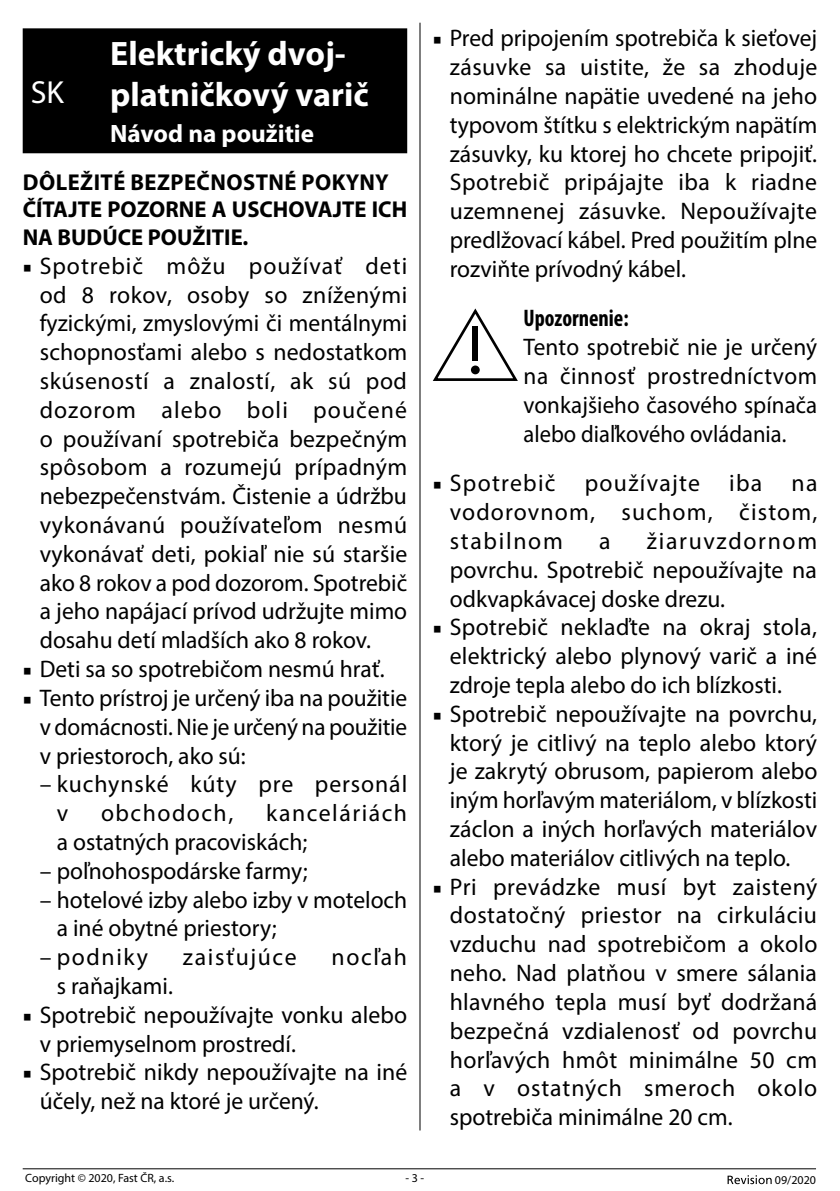
<style>
.page{position:relative;width:840px;height:1191px;background:#fff}
.page>*{position:absolute;margin:0;border:0;box-sizing:border-box;transform-origin:0 0}
.t1{font:700 34px/40.8px "Myriad Pro";color:#fff}
.t2{font:32px "Myriad Pro";color:#fff}
.t3{font:700 25.2px "Myriad Pro";color:#fff}
.t4{font:24px/28.8px "Myriad Pro";color:#000;text-align:justify}
.t5{font:24px/28.8px "Myriad Pro";letter-spacing:.04em;color:#000}
.t6{font:24px "Myriad Pro";letter-spacing:.07em;color:#000}
.t7{font:700 condensed 24px "Myriad Pro";color:#000;scale:.94 1}
.t8{font:24px "Myriad Pro";letter-spacing:.065em;color:#000}
.t9{font:700 23px/27.6px "Myriad Pro";color:#000}
.t10{font:12px "Myriad Pro";color:#000}
.s1{font-family:"Minion Pro";font-size:23px}
</style>
<div class="page">
<hr style="left:23px;top:1168px;width:792px;height:1px;background:#000">
<svg style="left:727px;top:1175px;width:44px;height:9px"></svg>
<div style="left:23px;top:28px;width:384px;height:125px;background:#000"></div>
<svg style="left:432px;top:308px;width:85px;height:73px"></svg>
<div style="left:472px;top:326px;width:6px;height:35px;background:#000"></div>
<div style="left:470px;top:365px;width:9px;height:9px;background:#000;border-radius:50%"></div>
<hr style="left:419px;top:23px;width:1px;height:1107px;background:#000">
<h1 class="t1" style="left:110px;top:32px;width:260px">Elektrický dvoj&shy;platničkový varič</h1>
<p class="t3" style="left:110px;top:117px;width:205px">Návod na použitie</p>
<p class="t9" style="left:23px;top:167px;width:386px">DÔLEŽITÉ BEZPEČNOSTNÉ POKYNY<br>ČÍTAJTE POZORNE A USCHOVAJTE ICH<br>NA BUDÚCE POUŽITIE.</p>
<p class="t4" style="left:40px;top:251px;width:369px;text-indent:-17px"><span class="s1">■</span> Spotrebič môžu používať deti od 8 rokov, osoby so zníženými fyzickými, zmyslovými či mentálnymi schopnosťami alebo s nedostatkom skúseností a znalostí, ak sú pod dozorom alebo boli poučené o používaní spotrebiča bezpečným spôsobom a rozumejú prípadným nebezpečenstvám. Čistenie a údržbu vykonávanú používateľom nesmú vykonávať deti, pokiaľ nie sú staršie ako 8 rokov a pod dozorom. Spotrebič a jeho napájací prívod udržujte mimo dosahu detí mladších ako 8 rokov.</p>
<p class="t4" style="left:23px;top:654px;width:363px"><span class="s1">■</span> Deti sa so spotrebičom nesmú hrať.</p>
<p class="t4" style="left:40px;top:683px;width:369px;text-indent:-17px"><span class="s1">■</span> Tento prístroj je určený iba na použitie v domácnosti. Nie je určený na použitie v priestoroch, ako sú:</p>
<p class="t5" style="left:57px;top:769px;width:352px;text-indent:-17px">– kuchynské kúty pre personál v</p>
<h2 class="t2" style="left:31px;top:72px;width:35px">SK</h2>
<p class="t4" style="left:57px;top:798px;width:351px;text-indent:209px">kanceláriách a ostatných pracoviskách;</p>
<p class="t4" style="left:40px;top:856px;width:269px">– poľnohospodárske farmy;</p>
<p class="t4" style="left:57px;top:884px;width:352px;text-indent:-17px">– hotelové izby alebo izby v moteloch a iné obytné priestory;</p>
<p class="t6" style="left:40px;top:942px;width:110px">– podniky</p>
<p class="t6" style="left:183px;top:942px;width:115px">zaisťujúce</p>
<p class="t4" style="left:331px;top:942px;width:77px">nocľah</p>
<p class="t4" style="left:57px;top:971px;width:118px">s raňajkami.</p>
<p class="t4" style="left:40px;top:1000px;width:369px;text-indent:-17px"><span class="s1">■</span> Spotrebič nepoužívajte vonku alebo v priemyselnom prostredí.</p>
<p class="t4" style="left:40px;top:1057px;width:369px;text-indent:-17px"><span class="s1">■</span> Spotrebič nikdy nepoužívajte na iné účely, než na ktoré je určený.</p>
<p class="t8" style="left:101px;top:798px;width:134px">obchodoch,</p>
<p class="t4" style="left:449px;top:24px;width:369px;text-indent:-17px"><span class="s1">■</span> Pred pripojením spotrebiča k sieťovej zásuvke sa uistite, že sa zhoduje nominálne napätie uvedené na jeho typovom štítku s elektrickým napätím zásuvky, ku ktorej ho chcete pripojiť.<br>Spotrebič pripájajte iba k riadne uzemnenej zásuvke. Nepoužívajte predlžovací kábel. Pred použitím plne rozviňte prívodný kábel.</p>
<p class="t7" style="left:523px;top:303px;width:113px">Upozornenie:</p>
<p class="t4" style="left:523px;top:332px;width:295px">Tento spotrebič nie je určený na činnosť prostredníctvom vonkajšieho časového spínača alebo diaľkového ovládania.</p>
<p class="t4" style="left:449px;top:468px;width:369px;text-indent:-17px"><span class="s1">■</span> Spotrebič používajte iba na vodorovnom, suchom, čistom, stabilnom</p>
<p class="t4" style="left:449px;top:526px;width:369px;text-indent:197px">žiaruvzdornom povrchu. Spotrebič nepoužívajte na odkvapkávacej doske drezu.</p>
<p class="t4" style="left:449px;top:612px;width:368px;text-indent:-17px"><span class="s1">■</span> Spotrebič neklaďte na okraj stola, elektrický alebo plynový varič a iné zdroje tepla alebo do ich blízkosti.</p>
<p class="t4" style="left:449px;top:699px;width:369px;text-indent:-17px"><span class="s1">■</span> Spotrebič nepoužívajte na povrchu, ktorý je citlivý na teplo alebo ktorý je zakrytý obrusom, papierom alebo iným horľavým materiálom, v blízkosti záclon a iných horľavých materiálov alebo materiálov citlivých na teplo.</p>
<p class="t4" style="left:449px;top:872px;width:369px;text-indent:-17px"><span class="s1">■</span> Pri prevádzke musí byt zaistený dostatočný priestor na cirkuláciu vzduchu nad spotrebičom a okolo neho. Nad platňou v smere sálania hlavného tepla musí byť dodržaná bezpečná vzdialenosť od povrchu horľavých hmôt minimálne 50 cm a v ostatných smeroch okolo spotrebiča minimálne 20 cm.</p>
<p class="t4" style="left:599px;top:526px;width:13px">a</p>
<p class="t10" style="left:25px;top:1170px;width:150px">Copyright © 2020, Fast ČR, a.s.</p>
<p class="t10" style="left:405px;top:1170px;width:20px">- 3 -</p>
<p class="t10" style="left:774px;top:1172px;width:43px">09/2020</p>
</div>
